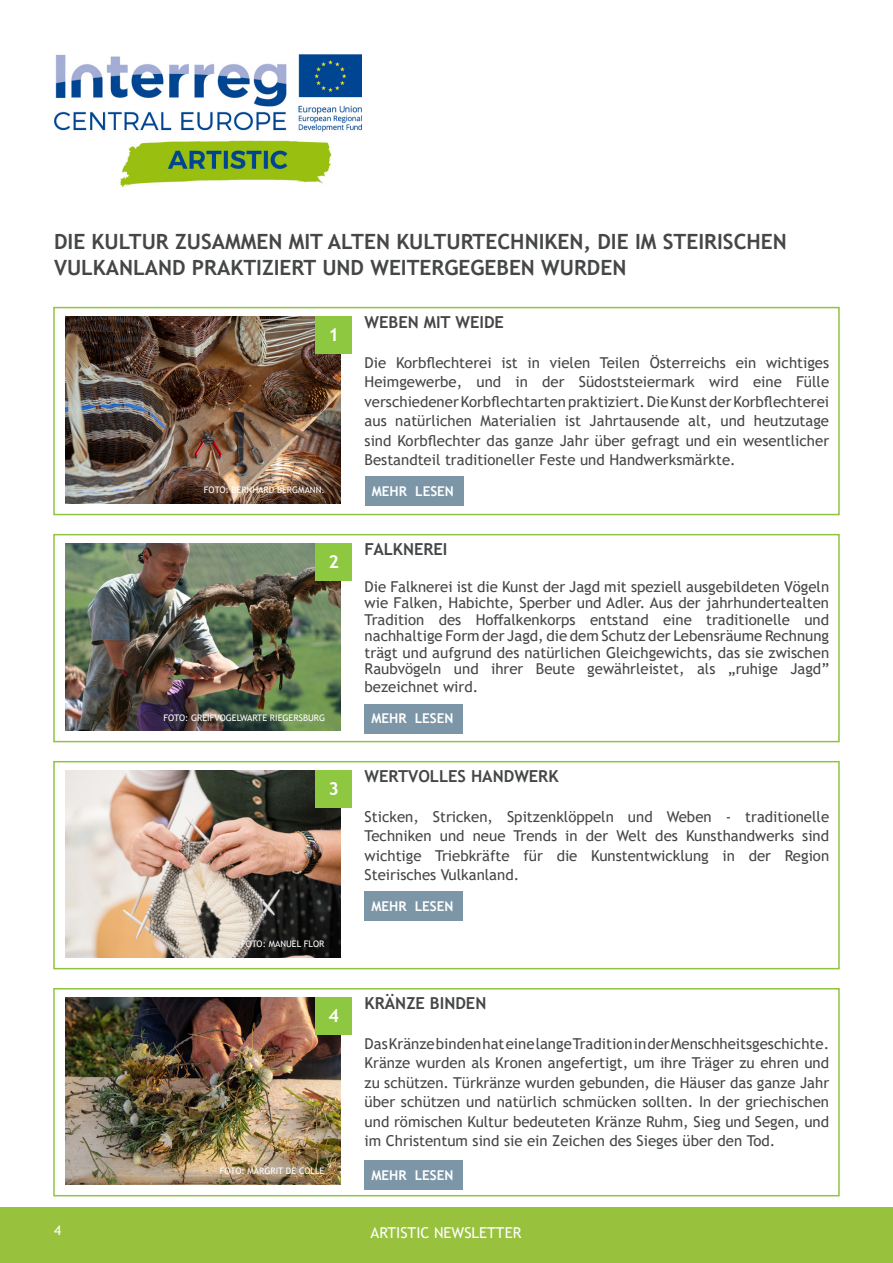
<style>
.page{position:relative;width:893px;height:1263px;background:#fff}
.page>*{position:absolute;margin:0;border:0;box-sizing:border-box;transform-origin:0 0}
.t1{font:700 21px/25.2px "Trebuchet MS";color:#444647}
.t2{font:700 18px "Trebuchet MS";color:#fff}
.t3{font:700 16.5px "Trebuchet MS";color:#444647}
.t4{font:15px/19.5px "Trebuchet MS";color:#444647;text-align:justify}
.t5{font:15px "Trebuchet MS";color:#fff}
.t6{font:700 13.5px "Trebuchet MS";color:#fff}
.t7{font:13.5px "Trebuchet MS";color:#fff}
.t8{font:9px "Trebuchet MS";color:#fff}
</style>
<div class="page">
<img style="left:54px;top:54px;width:307px;height:133px">
<div style="left:0;top:1208px;width:893px;height:55px;background:#98c23d"></div>
<div style="left:53px;top:307px;width:787px;height:208px;border:2px solid #8fc441"></div>
<div style="left:53px;top:988px;width:787px;height:208px;border:2px solid #8fc441"></div>
<div style="left:53px;top:761px;width:787px;height:208px;border:2px solid #8fc441"></div>
<div style="left:53px;top:534px;width:787px;height:208px;border:2px solid #8fc441"></div>
<img style="left:65px;top:316px;width:276px;height:188px">
<div style="left:315px;top:316px;width:37px;height:37px;background:#8ec740"></div>
<img style="left:65px;top:543px;width:276px;height:188px">
<div style="left:315px;top:543px;width:37px;height:37px;background:#8ec740"></div>
<img style="left:65px;top:770px;width:276px;height:188px">
<div style="left:315px;top:770px;width:37px;height:37px;background:#8ec740"></div>
<img style="left:65px;top:997px;width:276px;height:188px">
<div style="left:315px;top:997px;width:37px;height:38px;background:#8ec740"></div>
<div style="left:365px;top:476px;width:98px;height:30px;background:#7c96a8"></div>
<div style="left:365px;top:704px;width:98px;height:29px;background:#7c96a8"></div>
<div style="left:365px;top:891px;width:98px;height:30px;background:#7c96a8"></div>
<div style="left:365px;top:1160px;width:98px;height:30px;background:#7c96a8"></div>
<p class="t1" style="left:54px;top:229px;width:734px">DIE KULTUR ZUSAMMEN MIT ALTEN KULTURTECHNIKEN, DIE IM STEIRISCHEN<br>VULKANLAND PRAKTIZIERT UND WEITERGEGEBEN WURDEN</p>
<p class="t2" style="left:329px;top:323px;width:12px">1</p>
<p class="t3" style="left:365px;top:312px;width:141px">WEBEN MIT WEIDE</p>
<p class="t4" style="left:365px;top:352px;width:466px">Die Korbflechterei ist in vielen Teilen Österreichs ein wichtiges Heimgewerbe, und in der Südoststeiermark wird eine Fülle verschiedener Korbflechtarten praktiziert. Die Kunst der Korbflechterei aus natürlichen Materialien ist Jahrtausende alt, und heutzutage sind Korbflechter das ganze Jahr über gefragt und ein wesentlicher Bestandteil traditioneller Feste und Handwerksmärkte.</p>
<p class="t8" style="left:204px;top:484px;width:122px">FOTO: BERNHARD BERGMANN.</p>
<p class="t6" style="left:372px;top:482px;width:84px">MEHR LESEN</p>
<p class="t2" style="left:329px;top:550px;width:12px">2</p>
<p class="t8" style="left:163px;top:712px;width:163px">FOTO: GREIFVOGELWARTE RIEGERSBURG</p>
<p class="t2" style="left:329px;top:777px;width:12px">3</p>
<p class="t8" style="left:241px;top:938px;width:85px">FOTO: MANUEL FLOR</p>
<p class="t2" style="left:329px;top:1004px;width:12px">4</p>
<p class="t8" style="left:220px;top:1165px;width:106px">FOTO: MARGRIT DE COLLE</p>
<p class="t3" style="left:365px;top:539px;width:84px">FALKNEREI</p>
<p class="t4" style="left:365px;top:578px;width:466px;line-height:16.5px">Die Falknerei ist die Kunst der Jagd mit speziell ausgebildeten Vögeln wie Falken, Habichte, Sperber und Adler. Aus der jahrhundertealten Tradition des Hoffalkenkorps entstand eine traditionelle und nachhaltige Form der Jagd, die dem Schutz der Lebensräume Rechnung trägt und aufgrund des natürlichen Gleichgewichts, das sie zwischen Raubvögeln und ihrer Beute gewährleistet, als „ruhige Jagd”</p>
<p class="t4" style="left:365px;top:677px;width:115px">bezeichnet wird.</p>
<p class="t6" style="left:371px;top:710px;width:84px">MEHR LESEN</p>
<p class="t3" style="left:365px;top:766px;width:195px">WERTVOLLES HANDWERK</p>
<p class="t4" style="left:365px;top:806px;width:466px">Sticken, Stricken, Spitzenklöppeln und Weben - traditionelle Techniken und neue Trends in der Welt des Kunsthandwerks sind wichtige Triebkräfte für die Kunstentwicklung in der Region Steirisches Vulkanland.</p>
<p class="t6" style="left:371px;top:897px;width:84px">MEHR LESEN</p>
<p class="t3" style="left:365px;top:993px;width:123px">KRÄNZE BINDEN</p>
<p class="t4" style="left:365px;top:1033px;width:466px">Das Kränze binden hat eine lange Tradition in der Menschheitsgeschichte.<br>Kränze wurden als Kronen angefertigt, um ihre Träger zu ehren und zu schützen. Türkränze wurden gebunden, die Häuser das ganze Jahr über schützen und natürlich schmücken sollten. In der griechischen und römischen Kultur bedeuteten Kränze Ruhm, Sieg und Segen, und im Christentum sind sie ein Zeichen des Sieges über den Tod.</p>
<p class="t6" style="left:371px;top:1166px;width:84px">MEHR LESEN</p>
<p class="t7" style="left:54px;top:1222px;width:9px">4</p>
<p class="t5" style="left:371px;top:1223px;width:152px">ARTISTIC NEWSLETTER</p>
</div>
